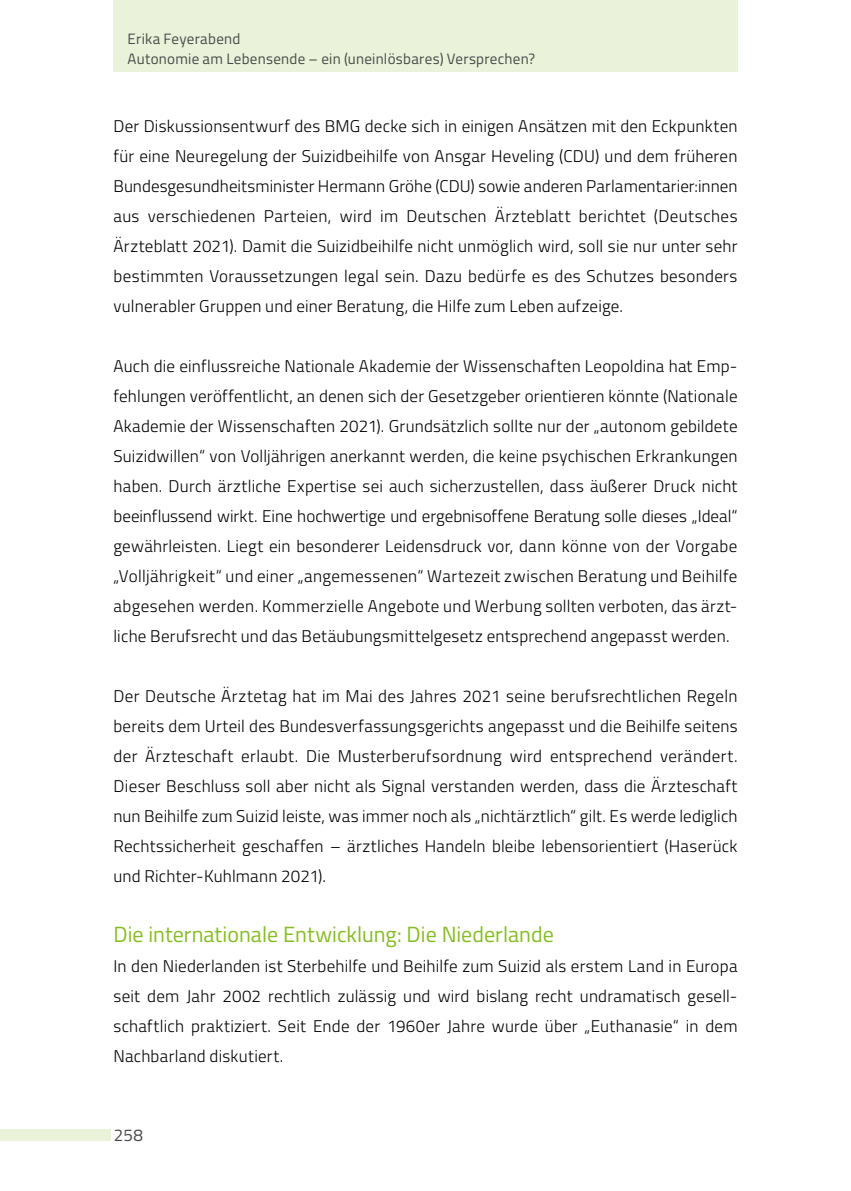
<style>
.page{position:relative;width:851px;height:1191px;background:#fff}
.page>*{position:absolute;margin:0;border:0;box-sizing:border-box;transform-origin:0 0}
.Subhead_Copy{font:22px "Titillium";color:#86bc25}
.Blocksatz__Raster_au{font:300 17px/30px "Titillium";letter-spacing:.01em;color:#000;text-align:justify}
.t1{font:17px "Titillium";color:#4a4a49}
.t2{font:15px/20px "Titillium";letter-spacing:.015em;color:#4a4a49}
</style>
<div class="page">
<div style="left:113px;top:0;width:624px;height:71px;background:#eaf2da"></div>
<div style="left:0;top:1129px;width:111px;height:11px;background:#eaf2da"></div>
<p class="t2" style="left:128px;top:28px;width:409px">Erika Feyerabend<br>Autonomie am Lebensende – ein (uneinlösbares) Versprechen?</p>
<p class="Blocksatz__Raster_au" style="left:113px;top:110px;width:625px">Der Diskussionsentwurf des BMG decke sich in einigen Ansätzen mit den Eckpunkten für eine Neuregelung der Suizidbeihilfe von Ansgar Heveling (CDU) und dem früheren Bundesgesundheitsminister Hermann Gröhe (CDU) sowie anderen Parlamentarier:innen aus verschiedenen Parteien, wird im Deutschen Ärzteblatt berichtet (Deutsches Ärzteblatt 2021). Damit die Suizidbeihilfe nicht unmöglich wird, soll sie nur unter sehr bestimmten Voraussetzungen legal sein. Dazu bedürfe es des Schutzes besonders vulnerabler Gruppen und einer Beratung, die Hilfe zum Leben aufzeige.</p>
<p class="Blocksatz__Raster_au" style="left:113px;top:350px;width:625px">Auch die einflussreiche Nationale Akademie der Wissenschaften Leopoldina hat Emp&shy;fehlungen veröffentlicht, an denen sich der Gesetzgeber orientieren könnte (Nationale Akademie der Wissenschaften 2021). Grundsätzlich sollte nur der „autonom gebildete Suizidwillen“ von Volljährigen anerkannt werden, die keine psychischen Erkrankungen haben. Durch ärztliche Expertise sei auch sicherzustellen, dass äußerer Druck nicht beeinflussend wirkt. Eine hochwertige und ergebnisoffene Beratung solle dieses „Ideal“ gewährleisten. Liegt ein besonderer Leidensdruck vor, dann könne von der Vorgabe „Volljährigkeit“ und einer „angemessenen“ Wartezeit zwischen Beratung und Beihilfe abgesehen werden. Kommerzielle Angebote und Werbung sollten verboten, das ärzt&shy;liche Berufsrecht und das Betäubungsmittelgesetz entsprechend angepasst werden.</p>
<p class="Blocksatz__Raster_au" style="left:113px;top:680px;width:625px">Der Deutsche Ärztetag hat im Mai des Jahres 2021 seine berufsrechtlichen Regeln bereits dem Urteil des Bundesverfassungsgerichts angepasst und die Beihilfe seitens der Ärzteschaft erlaubt. Die Musterberufsordnung wird entsprechend verändert.<br>Dieser Beschluss soll aber nicht als Signal verstanden werden, dass die Ärzteschaft nun Beihilfe zum Suizid leiste, was immer noch als „nichtärztlich“ gilt. Es werde lediglich Rechtssicherheit geschaffen – ärztliches Handeln bleibe lebensorientiert (Haserück und Richter-Kuhlmann 2021).</p>
<h2 class="Subhead_Copy" style="left:113px;top:918px;width:442px">Die internationale Entwicklung: Die Niederlande</h2>
<p class="Blocksatz__Raster_au" style="left:113px;top:950px;width:625px">In den Niederlanden ist Sterbehilfe und Beihilfe zum Suizid als erstem Land in Europa seit dem Jahr 2002 rechtlich zulässig und wird bislang recht undramatisch gesell&shy;schaftlich praktiziert. Seit Ende der 1960er Jahre wurde über „Euthanasie“ in dem Nachbarland diskutiert.</p>
<p class="t1" style="left:114px;top:1122px;width:31px">258</p>
</div>
